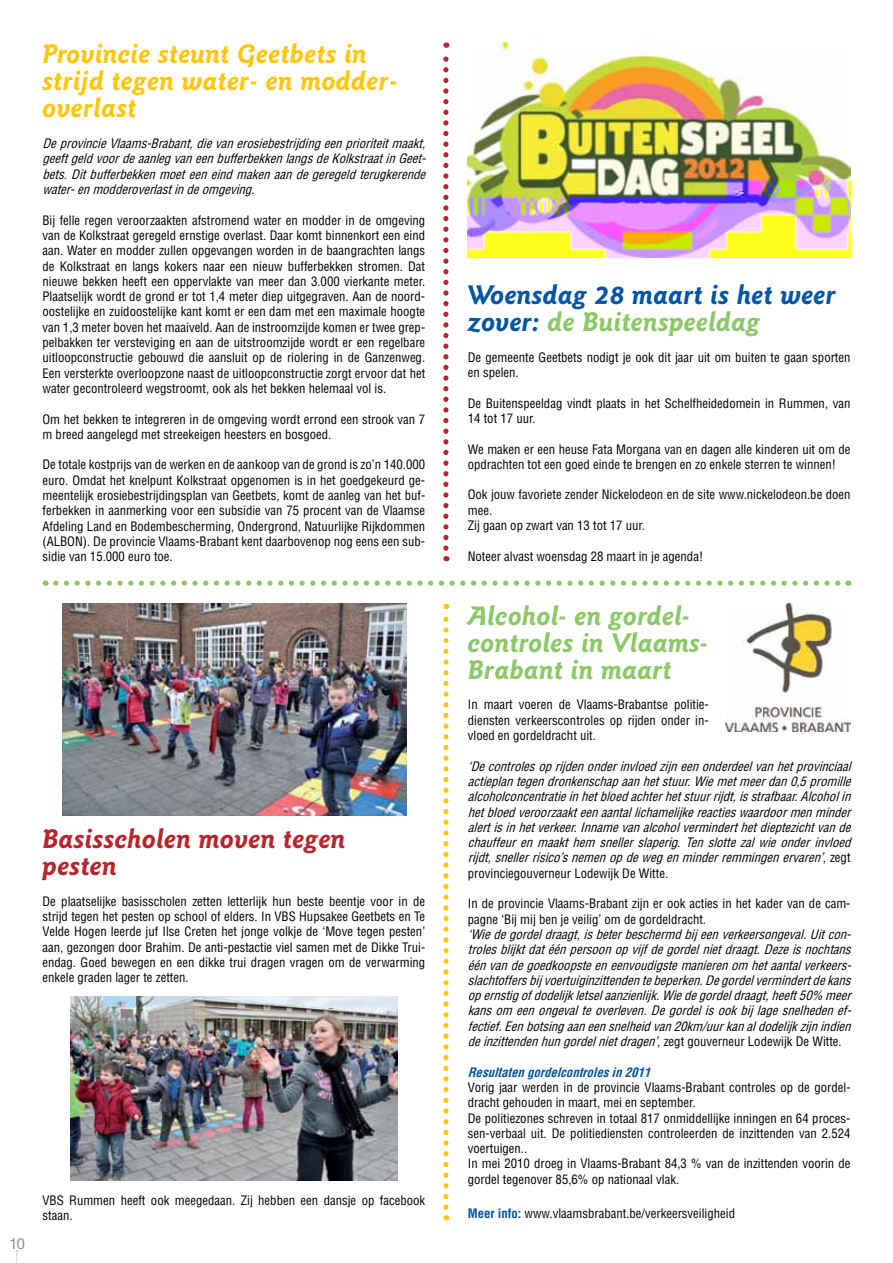
<style>
.page{position:relative;width:893px;height:1263px;background:#fff}
.page>*{position:absolute;margin:0;border:0;box-sizing:border-box;transform-origin:0 0}
.t1{font:italic 700 27px/27px "Goudy Sans IT Cby BT";color:#ffc60b}
.t2{font:italic 700 27px/27px "Goudy Sans IT Cby BT";color:#8cc867}
.t3{font:italic 700 27px/27px "Goudy Sans IT Cby BT";color:#0054a4}
.t4{font:italic 700 27px/27px "Goudy Sans IT Cby BT";color:#b5272d}
.t5{font:condensed 14.4px "Helvetica";color:#939598;scale:1.2 1}
.t6{font:condensed 12.75px/15.3px "Helvetica";color:#000}
.t7{font:italic condensed 12.75px/15.3px "Helvetica";color:#000;text-align:justify}
.t8{font:italic 700 condensed 12.75px "Helvetica";color:#0054a4}
.s1{color:#8cc867}
.s2{font-style:normal}
.s3{font-weight:700;color:#0054a4}
</style>
<div class="page">
<svg style="left:16px;top:1250px;width:2px;height:13px"></svg>
<svg style="left:443px;top:43px;width:6px;height:505px"></svg>
<svg style="left:443px;top:604px;width:6px;height:603px"></svg>
<svg style="left:56px;top:580px;width:785px;height:6px"></svg>
<img style="left:468px;top:43px;width:382px;height:215px">
<img style="left:726px;top:604px;width:124px;height:128px">
<img style="left:62px;top:604px;width:344px;height:212px">
<img style="left:70px;top:997px;width:327px;height:184px">
<h1 class="t1" style="left:43px;top:41px;width:357px">Provincie steunt Geetbets in strijd tegen water- en modder&shy;overlast</h1>
<p class="t7" style="left:43px;top:136px;width:388px">DeprovincieVlaams-Brabant,dievanerosiebestrijdingeenprioriteitmaakt, geeftgeldvoordeaanlegvaneenbufferbekkenlangsdeKolkstraatinGeet&shy;bets.Ditbufferbekkenmoeteeneindmakenaandegeregeldterugkerende water-enmodderoverlastindeomgeving.</p>
<p class="t6" style="left:43px;top:212px;width:384px;text-align:justify">Bij felle regen veroorzaakten afstromend water en modder in de omgeving van de Kolkstraat geregeld ernstige overlast. Daar komt binnenkort een eind aan. Water en modder zullen opgevangen worden in de baangrachten langs de Kolkstraat en langs kokers naar een nieuw bufferbekken stromen. Dat nieuwe bekken heeft een oppervlakte van meer dan 3.000 vierkante meter.<br>Plaatselijk wordt de grond er tot 1,4 meter diep uitgegraven. Aan de noord&shy;oostelijke en zuidoostelijke kant komt er een dam met een maximale hoogte van 1,3 meter boven het maaiveld. Aan de instroomzijde komen er twee grep&shy;pelbakken ter versteviging en aan de uitstroomzijde wordt er een regelbare uitloopconstructie gebouwd die aansluit op de riolering in de Ganzenweg.<br>Een versterkte overloopzone naast de uitloopconstructie zorgt ervoor dat het water gecontroleerd wegstroomt, ook als het bekken helemaal vol is.</p>
<p class="t6" style="left:43px;top:411px;width:384px">Om het bekken te integreren in de omgeving wordt errond een strook van 7 m breed aangelegd met streekeigen heesters en bosgoed.</p>
<p class="t6" style="left:43px;top:457px;width:384px;text-align:justify">De totale kostprijs van de werken en de aankoop van de grond is zo’n 140.000 euro. Omdat het knelpunt Kolkstraat opgenomen is in het goedgekeurd ge&shy;meentelijk erosiebestrijdingsplan van Geetbets, komt de aanleg van het buf&shy;ferbekken in aanmerking voor een subsidie van 75 procent van de Vlaamse Afdeling Land en Bodembescherming, Ondergrond, Natuurlijke Rijkdommen (ALBON). De provincie Vlaams-Brabant kent daarbovenop nog eens een sub&shy;sidie van 15.000 euro toe.</p>
<h1 class="t4" style="left:43px;top:825px;width:305px">Basisscholen moven tegen pesten</h1>
<p class="t6" style="left:43px;top:893px;width:384px;text-align:justify">De plaatselijke basisscholen zetten letterlijk hun beste beentje voor in de strijd tegen het pesten op school of elders. In VBS Hupsakee Geetbets en Te Velde Hogen leerde juf Ilse Creten het jonge volkje de ‘Move tegen pesten’ aan, gezongen door Brahim. De anti-pestactie viel samen met de Dikke Trui&shy;endag. Goed bewegen en een dikke trui dragen vragen om de verwarming enkele graden lager te zetten.</p>
<p class="t5" style="left:9px;top:1235px;width:15px">10</p>
<p class="t6" style="left:43px;top:1192px;width:384px">VBS Rummen heeft ook meegedaan. Zij hebben een dansje op facebook staan.</p>
<h1 class="t3" style="left:468px;top:281px;width:370px">Woensdag 28 maart is het weer zover: <span class="s1">de Buitenspeeldag</span></h1>
<p class="t6" style="left:468px;top:349px;width:384px">De gemeente Geetbets nodigt je ook dit jaar uit om buiten te gaan sporten en spelen.</p>
<p class="t6" style="left:468px;top:395px;width:384px">De Buitenspeeldag vindt plaats in het Schelfheidedomein in Rummen, van<br>14 tot 17 uur.</p>
<p class="t6" style="left:468px;top:441px;width:384px">We maken er een heuse Fata Morgana van en dagen alle kinderen uit om de opdrachten tot een goed einde te brengen en zo enkele sterren te winnen!</p>
<p class="t6" style="left:468px;top:487px;width:384px">Ook jouw favoriete zender Nickelodeon en de site www.nickelodeon.be doen mee.<br>Zij gaan op zwart van 13 tot 17 uur.</p>
<p class="t6" style="left:468px;top:548px;width:237px">Noteer alvast woensdag 28 maart in je agenda!</p>
<h1 class="t2" style="left:468px;top:602px;width:242px">Alcohol- en gordel&shy;controles in Vlaams-<br>Brabant in maart</h1>
<p class="t6" style="left:468px;top:697px;width:242px;text-align:justify">In maart voeren de Vlaams-Brabantse politie&shy;diensten verkeerscontroles op rijden onder in&shy;vloed en gordeldracht uit.</p>
<p class="t7" style="left:468px;top:758px;width:388px;text-align:left">‘Decontrolesoprijdenonderinvloedzijneenonderdeelvanhetprovinciaal actieplantegendronkenschapaanhetstuur.Wiemetmeerdan0,5promille alcoholconcentratieinhetbloedachterhetstuurrijdt,isstrafbaar.Alcoholin hetbloedveroorzaakteenaantallichamelijkereactieswaardoormenminder alertisinhetverkeer.Innamevanalcoholverminderthetdieptezichtvande chauffeurenmaakthem snellerslaperig.Tenslottezalwieonderinvloed rijdt,snellerrisico’snemenopdewegenminderremmingenervaren’<span class="s2">, z e g t provinciegouverneur Lodewijk De Witte.</span></p>
<p class="t6" style="left:468px;top:896px;width:384px">In de provincie Vlaams-Brabant zijn er ook acties in het kader van de cam&shy;pagne ‘Bij mij ben je veilig’ om de gordeldracht.</p>
<p class="t7" style="left:468px;top:926px;width:388px">‘Wiedegordeldraagt,isbeterbeschermdbijeenverkeersongeval.Uitcon&shy;trolesblijktdatéénpersoonopvijfdegordelnietdraagt.Dezeisnochtans éénvandegoedkoopsteeneenvoudigstemanierenom hetaantalverkeers&shy;slachtoffersbijvoertuiginzittendentebeperken.Degordelvermindertdekans opernstigofdodelijkletselaanzienlijk.Wiedegordeldraagt,heeft50% meer kansom eenongevalteoverleven.Degordelisookbijlagesnelhedenef&shy;fectief.Eenbotsingaaneensnelheidvan20km/uurkanaldodelijkzijnindien deinzittendenhungordelnietdragen’<span class="s2">, z e g t g o u v e r n e u r L o d e w i j k D e W i tt e .</span></p>
<p class="t8" style="left:468px;top:1064px;width:188px">Resultatengordelcontrolesin2011</p>
<p class="t6" style="left:468px;top:1079px;width:384px">Vorig jaar werden in de provincie Vlaams-Brabant controles op de gordel&shy;dracht gehouden in maart, mei en september.<br>De politiezones schreven in totaal 817 onmiddellijke inningen en 64 proces&shy;sen-verbaal uit. De politiediensten controleerden de inzittenden van 2.524 voertuigen..<br>In mei 2010 droeg in Vlaams-Brabant 84,3 % van de inzittenden voorin de gordel tegenover 85,6% op nationaal vlak.</p>
<p class="t6" style="left:468px;top:1206px;width:269px"><span class="s3">Meer info:</span> www.vlaamsbrabant.be/verkeersveiligheid</p>
</div>
